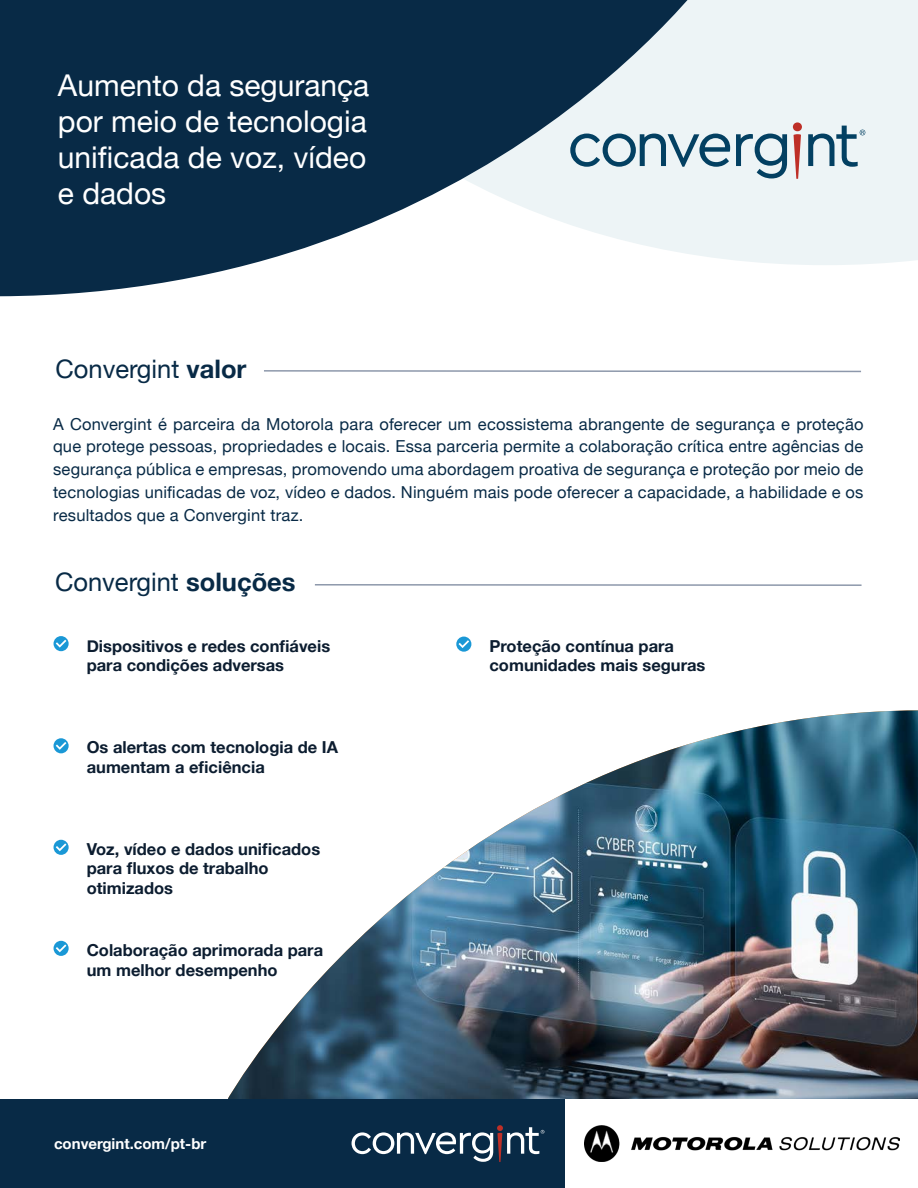
<style>
.page{position:relative;width:918px;height:1188px;background:#fff}
.page>*{position:absolute;margin:0;border:0;box-sizing:border-box;transform-origin:0 0}
.t1{font:30px/36px "Helvetica Neue";color:#fff;text-align:justify}
.t2{font:25.5px "Helvetica Neue";color:#082a46}
.t3{font:16.5px/22.8px "Helvetica Neue";letter-spacing:.01em;color:#082a46;text-align:justify}
.t4{font:700 16.5px/19.8px "Helvetica Neue";color:#0c1d30}
.t5{font:700 15px "Helvetica Neue";color:#fff}
.s1{font-weight:700}
</style>
<div class="page">
<div style="left:724px;top:0;width:194px;height:265px;background:#edf4f6"></div>
<svg style="left:0;top:0;width:724px;height:296px;fill:#082a46"></svg>
<svg style="left:793px;top:122px;width:9px;height:57px"></svg>
<svg style="left:570px;top:134px;width:160px;height:33px;background:#97b2c0"></svg>
<svg style="left:736px;top:134px;width:51px;height:44px;background:#93aebd"></svg>
<svg style="left:808px;top:126px;width:57px;height:41px;background:#a6bdc9"></svg>
<hr style="left:315px;top:584px;width:547px;height:2px;background:#8d98ab">
<svg style="left:264px;top:370px;width:597px;height:3px"></svg>
<div style="left:54px;top:738px;width:15px;height:15px;background:#1a98d6;border-radius:50%"></div>
<svg style="left:56px;top:742px;width:10px;height:8px"></svg>
<svg style="left:54px;top:636px;width:15px;height:15px"></svg>
<svg style="left:56px;top:640px;width:10px;height:8px"></svg>
<svg style="left:54px;top:840px;width:15px;height:15px"></svg>
<svg style="left:56px;top:843px;width:10px;height:8px"></svg>
<img style="left:228px;top:710px;width:690px;height:389px">
<svg style="left:54px;top:941px;width:15px;height:15px"></svg>
<svg style="left:56px;top:944px;width:10px;height:8px"></svg>
<svg style="left:456px;top:637px;width:15px;height:15px"></svg>
<svg style="left:459px;top:640px;width:10px;height:8px"></svg>
<div style="left:0;top:1099px;width:918px;height:89px;background:#082a46"></div>
<svg style="left:352px;top:1125px;width:192px;height:37px"></svg>
<div style="left:566px;top:1099px;width:352px;height:89px;background:#fff"></div>
<img style="left:584px;top:1126px;width:316px;height:35px">
<p class="t1" style="left:58px;top:67px;width:313px">Aumento da segurança por meio de tecnologia unificada de voz, vídeo e dados</p>
<p class="t2" style="left:56px;top:353px;width:193px">Convergint <span class="s1">valor</span></p>
<p class="t3" style="left:53px;top:412px;width:812px">A Convergint é parceira da Motorola para oferecer um ecossistema abrangente de segurança e proteção que protege pessoas, propriedades e locais. Essa parceria permite a colaboração crítica entre agências de segurança pública e empresas, promovendo uma abordagem proativa de segurança e proteção por meio de tecnologias unificadas de voz, vídeo e dados. Ninguém mais pode oferecer a capacidade, a habilidade e os resultados que a Convergint traz.</p>
<p class="t2" style="left:55px;top:567px;width:242px">Convergint <span class="s1">soluções</span></p>
<p class="t4" style="left:87px;top:636px;width:245px">Dispositivos e redes confiáveis para condições adversas</p>
<p class="t4" style="left:87px;top:737px;width:253px">Os alertas com tecnologia de IA aumentam a eficiência</p>
<p class="t4" style="left:87px;top:839px;width:235px">Voz, vídeo e dados unificados para fluxos de trabalho otimizados</p>
<p class="t4" style="left:87px;top:940px;width:238px">Colaboração aprimorada para um melhor desempenho</p>
<p class="t5" style="left:54px;top:1134px;width:154px">convergint.com/pt-br</p>
<p class="t4" style="left:490px;top:636px;width:217px">Proteção contínua para comunidades mais seguras</p>
</div>
